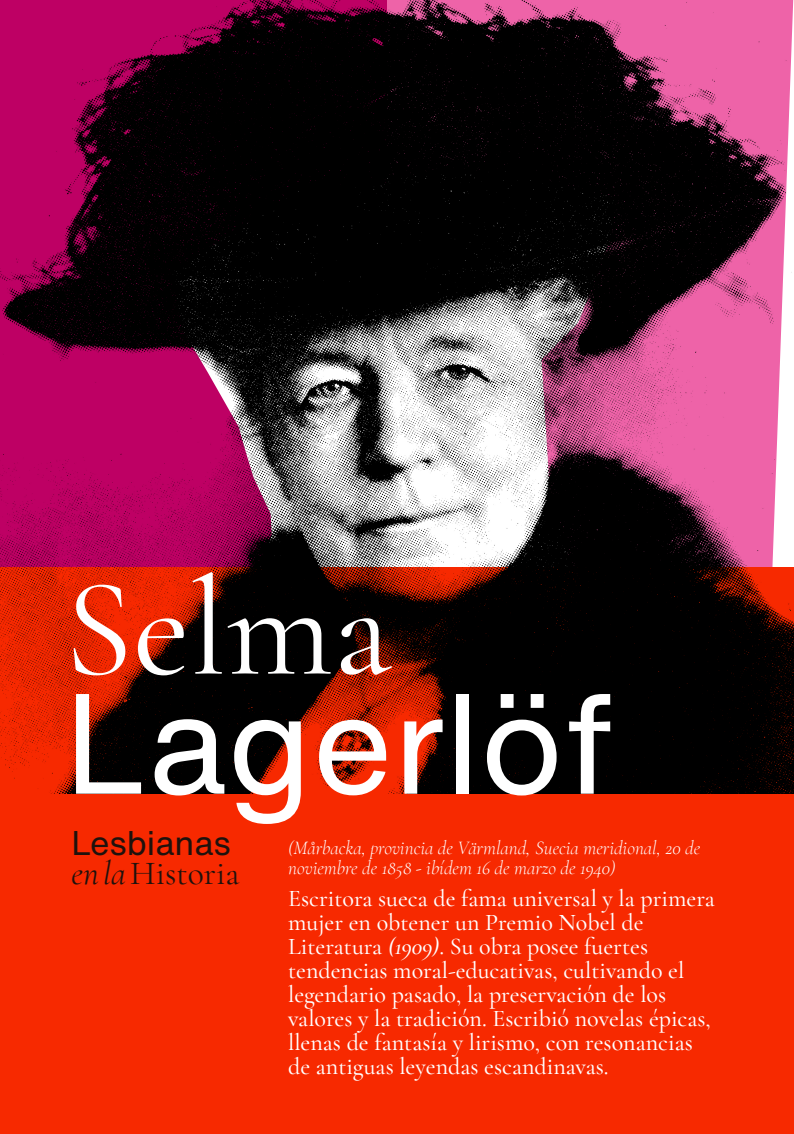
<style>
.page{position:relative;width:794px;height:1134px;background:#fff}
.page>*{position:absolute;margin:0;border:0;box-sizing:border-box;transform-origin:0 0}
.t1{font:140px "Helvetica Now Text";color:#fff}
.t2{font:140px "Cormorant Garamond";color:#fff}
.t3{font:33.68px "Cormorant Garamond";color:#1e120d}
.t4{font:33.68px "Helvetica Now Text";color:#1e120d}
.t5{font:500 24px/24px "Cormorant Garamond";color:#fff}
.t6{font:italic 300 19.2px/19.2px "Cormorant Garamond";color:#fff}
.s1{font-style:italic}
</style>
<div class="page">
<div style="left:0;top:567px;width:794px;height:567px;background:#f72900"></div>
<img style="left:0;top:0;width:794px;height:794px">
<h1 class="t2" style="left:64px;top:544px;width:329px">Selma</h1>
<h1 class="t1" style="left:64px;top:638px;width:551px">Lagerlöf</h1>
<h2 class="t4" style="left:71px;top:817px;width:161px">Lesbianas</h2>
<h2 class="t3" style="left:71px;top:852px;width:169px"><span class="s1">en la</span>Historia</h2>
<p class="t6" style="left:288px;top:839px;width:414px">(Mårbacka, provincia de Värmland, Suecia meridional, 20 de noviembre de 1858 - ibídem 16 de marzo de 1940)</p>
<p class="t5" style="left:288px;top:886px;width:428px">Escritora sueca de fama universal y la primera mujer en obtener un Premio Nobel de Literatura <span class="s1">(1909)</span>. Su obra posee fuertes tendencias moral-educativas, cultivando el legendario pasado, la preservación de los valores y la tradición. Escribió novelas épicas, llenas de fantasía y lirismo, con resonancias de antiguas leyendas escandinavas.</p>
</div>
